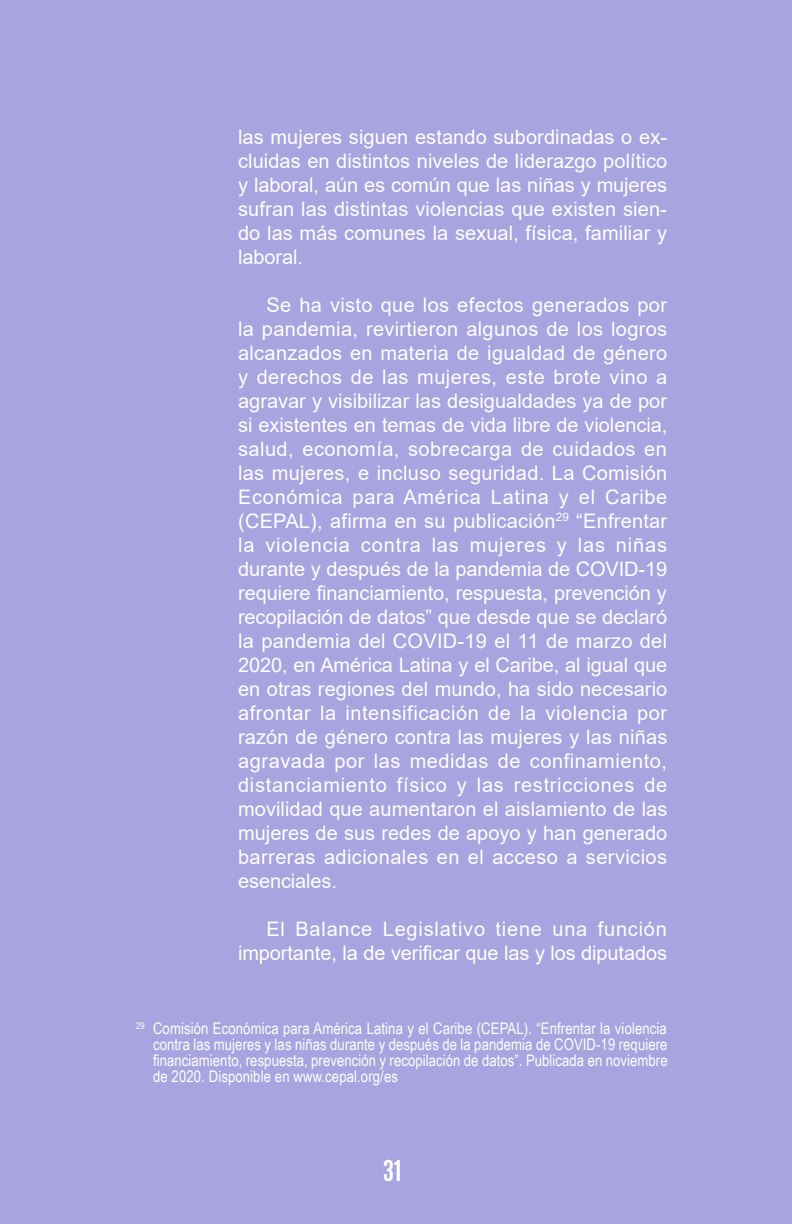
<style>
.page{position:relative;width:792px;height:1224px;background:#a7a4df}
.page>*{position:absolute;margin:0;border:0;box-sizing:border-box;transform-origin:0 0}
.t1{font:700 24px "Antonio";color:#fff}
.t2{font:20px/24px "Arial";letter-spacing:.005em;color:#fff;text-align:justify}
.t3{font:16px/16px "Arial Narrow";letter-spacing:.005em;color:#fff;text-align:justify}
</style>
<div class="page">
<p class="t2" style="left:238px;top:125px;width:431px">las mujeres siguen estando subordinadas o ex&shy;cluidas en distintos niveles de liderazgo político y laboral, aún es común que las niñas y mujeres sufran las distintas violencias que existen sien&shy;do las más comunes la sexual, física, familiar y laboral.</p>
<p class="t2" style="left:238px;top:293px;width:431px;text-indent:28px">Se ha visto que los efectos generados por la pandemia, revirtieron algunos de los logros alcanzados en materia de igualdad de género y derechos de las mujeres, este brote vino a agravar y visibilizar las desigualdades ya de por si existentes en temas de vida libre de violencia, salud, economía, sobrecarga de cuidados en las mujeres, e incluso seguridad. La Comisión Económica para América Latina y el Caribe (CEPAL), afirma en su publicación<sup>29</sup> “Enfrentar la violencia contra las mujeres y las niñas durante y después de la pandemia de COVID-19 requiere financiamiento, respuesta, prevención y recopilación de datos” que desde que se declaró la pandemia del COVID-19 el 11 de marzo del 2020, en América Latina y el Caribe, al igual que en otras regiones del mundo, ha sido necesario afrontar la intensificación de la violencia por razón de género contra las mujeres y las niñas agravada por las medidas de confinamiento, distanciamiento físico y las restricciones de movilidad que aumentaron el aislamiento de las mujeres de sus redes de apoyo y han generado barreras adicionales en el acceso a servicios esenciales.</p>
<p class="t2" style="left:238px;top:917px;width:431px;text-align:right">El Balance Legislativo tiene una función importante, la de verificar que las y los diputados</p>
<p class="t3" style="left:153px;top:1020px;width:516px;text-indent:-17px"><sup>29</sup> Comisión Económica para América Latina y el Caribe (CEPAL). “Enfrentar la violencia contra las mujeres y las niñas durante y después de la pandemia de COVID-19 requiere financiamiento, respuesta, prevención y recopilación de datos”. Publicada en noviembre de 2020. Disponible en www.cepal.org/es</p>
<p class="t1" style="left:383px;top:1152px;width:21px">31</p>
</div>
